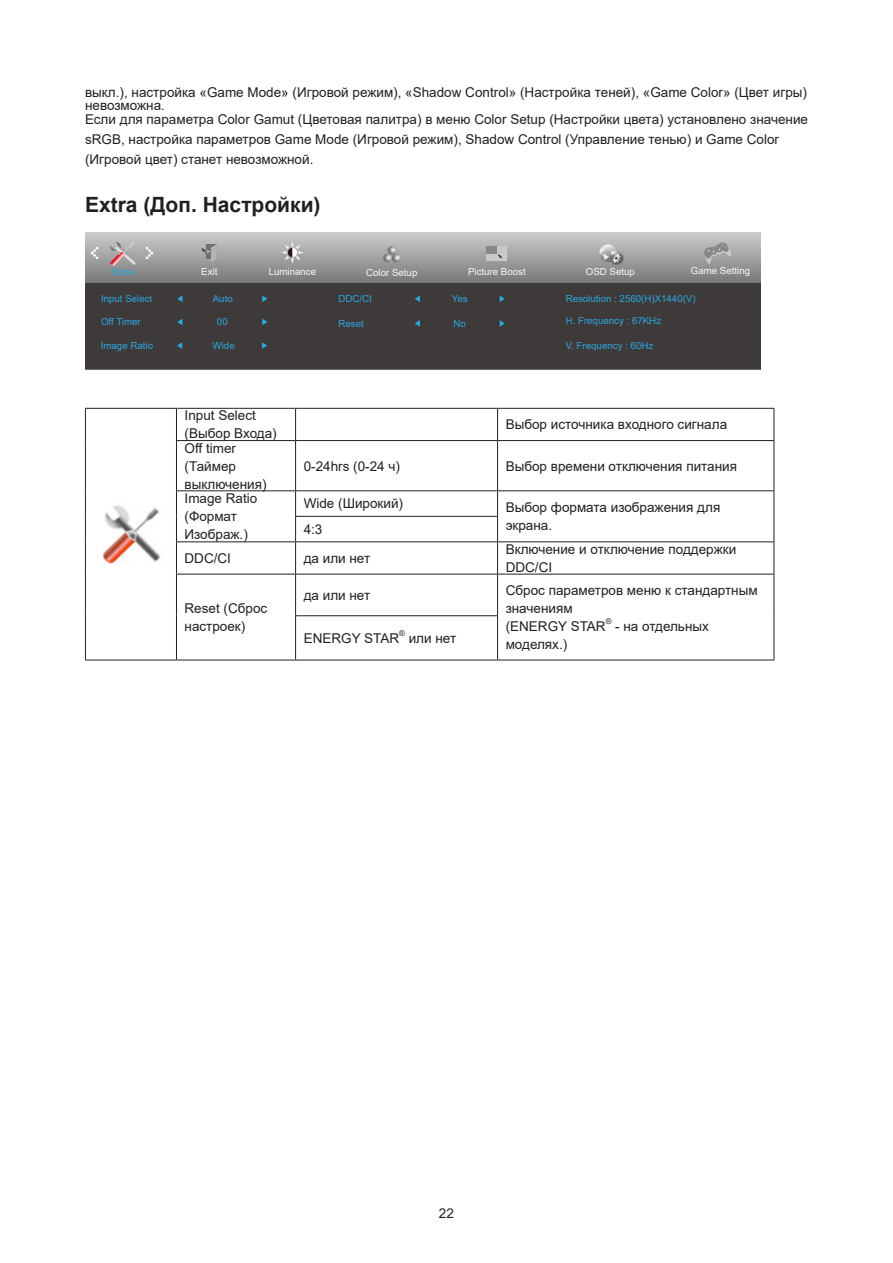
<style>
.page{position:relative;width:893px;height:1263px;background:#fff}
.page>*{position:absolute;margin:0;border:0;box-sizing:border-box;transform-origin:0 0}
.Heading_3{font:700 21px "Arial";color:#231f20}
.正文_text-1{font:13.5px/18px "Arial";color:#231f20}
.无间隔{font:13.5px/18px "Arial";color:#231f20}
.t1{font:9.75px "Arial";color:#2ca6e0}
.t2{font:9.75px "Arial";color:#f7f7f7}
.正文_text-1-2{font:7.8px "Arial";color:#231f20}
.无间隔-2{font:7.8px "Arial";color:#231f20}
</style>
<div class="page">
<svg style="left:85px;top:232px;width:675px;height:52px;background:#9f9fa0"></svg>
<div style="left:85px;top:284px;width:675px;height:85px;background:#3e3a39"></div>
<svg style="left:91px;top:247px;width:7px;height:12px"></svg>
<svg style="left:146px;top:247px;width:7px;height:12px"></svg>
<div style="left:486px;top:246px;width:21px;height:15px;background:#c8c9ca"></div>
<div style="left:486px;top:246px;width:11px;height:8px;background:#888"></div>
<svg style="left:497px;top:254px;width:5px;height:5px"></svg>
<img style="left:609px;top:250px;width:17px;height:18px">
<svg style="left:599px;top:244px;width:23px;height:19px"></svg>
<svg style="left:202px;top:244px;width:15px;height:19px"></svg>
<svg style="left:281px;top:241px;width:23px;height:23px"></svg>
<svg style="left:383px;top:246px;width:17px;height:16px"></svg>
<svg style="left:177px;top:319px;width:5px;height:6px"></svg>
<svg style="left:262px;top:319px;width:5px;height:6px"></svg>
<svg style="left:177px;top:296px;width:5px;height:6px"></svg>
<svg style="left:262px;top:295px;width:5px;height:7px"></svg>
<svg style="left:177px;top:342px;width:5px;height:7px"></svg>
<svg style="left:262px;top:342px;width:5px;height:7px"></svg>
<svg style="left:415px;top:320px;width:5px;height:7px"></svg>
<svg style="left:500px;top:320px;width:5px;height:7px"></svg>
<svg style="left:415px;top:295px;width:5px;height:7px"></svg>
<svg style="left:500px;top:295px;width:5px;height:7px"></svg>
<svg style="left:109px;top:241px;width:29px;height:25px"></svg>
<svg style="left:704px;top:242px;width:27px;height:22px"></svg>
<hr style="left:85px;top:408px;width:91px;height:1px;background:#231f20">
<hr style="left:85px;top:409px;width:1px;height:32px;background:#231f20">
<hr style="left:176px;top:408px;width:120px;height:1px;background:#231f20">
<hr style="left:176px;top:409px;width:1px;height:31px;background:#231f20">
<hr style="left:296px;top:408px;width:202px;height:1px;background:#231f20">
<hr style="left:295px;top:409px;width:1px;height:31px;background:#231f20">
<hr style="left:498px;top:408px;width:276px;height:1px;background:#231f20">
<hr style="left:497px;top:409px;width:1px;height:31px;background:#231f20">
<hr style="left:774px;top:409px;width:1px;height:31px;background:#231f20">
<hr style="left:85px;top:441px;width:1px;height:50px;background:#231f20">
<hr style="left:176px;top:440px;width:120px;height:1px;background:#231f20">
<hr style="left:176px;top:441px;width:1px;height:49px;background:#231f20">
<hr style="left:296px;top:440px;width:202px;height:1px;background:#231f20">
<hr style="left:295px;top:441px;width:1px;height:49px;background:#231f20">
<hr style="left:498px;top:440px;width:276px;height:1px;background:#231f20">
<hr style="left:497px;top:441px;width:1px;height:49px;background:#231f20">
<hr style="left:774px;top:441px;width:1px;height:49px;background:#231f20">
<hr style="left:176px;top:490px;width:120px;height:1px;background:#231f20">
<hr style="left:296px;top:490px;width:202px;height:1px;background:#231f20">
<hr style="left:498px;top:490px;width:276px;height:1px;background:#231f20">
<svg style="left:85px;top:491px;width:1px;height:51px"></svg>
<svg style="left:176px;top:491px;width:1px;height:50px"></svg>
<hr style="left:295px;top:516px;width:203px;height:1px;background:#231f20">
<svg style="left:295px;top:491px;width:1px;height:50px"></svg>
<svg style="left:497px;top:491px;width:1px;height:50px"></svg>
<svg style="left:774px;top:491px;width:1px;height:50px"></svg>
<hr style="left:85px;top:542px;width:1px;height:32px;background:#231f20">
<hr style="left:176px;top:541px;width:120px;height:1px;background:#231f20">
<hr style="left:176px;top:542px;width:1px;height:32px;background:#231f20">
<hr style="left:296px;top:541px;width:202px;height:1px;background:#231f20">
<hr style="left:295px;top:542px;width:1px;height:32px;background:#231f20">
<hr style="left:498px;top:541px;width:276px;height:1px;background:#231f20">
<hr style="left:497px;top:542px;width:1px;height:32px;background:#231f20">
<hr style="left:774px;top:542px;width:1px;height:32px;background:#231f20">
<hr style="left:85px;top:574px;width:1px;height:42px;background:#231f20">
<hr style="left:176px;top:574px;width:120px;height:1px;background:#231f20">
<hr style="left:176px;top:574px;width:1px;height:42px;background:#231f20">
<hr style="left:296px;top:574px;width:202px;height:1px;background:#231f20">
<hr style="left:295px;top:574px;width:1px;height:41px;background:#231f20">
<hr style="left:498px;top:574px;width:276px;height:1px;background:#231f20">
<hr style="left:497px;top:574px;width:1px;height:41px;background:#231f20">
<hr style="left:774px;top:574px;width:1px;height:42px;background:#231f20">
<hr style="left:85px;top:616px;width:1px;height:44px;background:#231f20">
<hr style="left:176px;top:616px;width:1px;height:44px;background:#231f20">
<hr style="left:295px;top:615px;width:203px;height:1px;background:#231f20">
<hr style="left:295px;top:616px;width:1px;height:44px;background:#231f20">
<hr style="left:497px;top:616px;width:1px;height:44px;background:#231f20">
<hr style="left:774px;top:616px;width:1px;height:44px;background:#231f20">
<hr style="left:85px;top:660px;width:91px;height:1px;background:#231f20">
<hr style="left:176px;top:660px;width:120px;height:1px;background:#231f20">
<hr style="left:296px;top:660px;width:202px;height:1px;background:#231f20">
<hr style="left:498px;top:660px;width:276px;height:1px;background:#231f20">
<img style="left:102px;top:505px;width:59px;height:59px">
<p class="正文_text-1" style="left:85px;top:85px;width:723px;line-height:13.5px">выкл.), настройка «Game Mode» (Игровой режим), «Shadow Control» (Настройка теней), «Game Color» (Цвет игры) невозможна.</p>
<p class="正文_text-1" style="left:85px;top:109px;width:724px;line-height:20.2px">Если для параметра Color Gamut (Цветовая палитра) в меню Color Setup (Настройки цвета) установлено значение sRGB, настройка параметров Game Mode (Игровой режим), Shadow Control (Управление тенью) и Game Color (Игровой цвет) станет невозможной.</p>
<p class="Heading_3" style="left:85px;top:190px;width:237px">Extra (Доп. Настройки)</p>
<p class="t1" style="left:112px;top:265px;width:24px">Extra</p>
<p class="t2" style="left:691px;top:264px;width:61px">Game Setting</p>
<p class="t2" style="left:201px;top:265px;width:18px">Exit</p>
<p class="t2" style="left:269px;top:265px;width:49px">Luminance</p>
<p class="t2" style="left:366px;top:266px;width:53px">Color Setup</p>
<p class="t2" style="left:468px;top:265px;width:59px">Picture Boost</p>
<p class="t2" style="left:586px;top:265px;width:51px">OSD Setup</p>
<p class="t1" style="left:101px;top:292px;width:53px">Input Select</p>
<p class="t1" style="left:213px;top:292px;width:21px">Auto</p>
<p class="t1" style="left:101px;top:339px;width:54px">Image Ratio</p>
<p class="t1" style="left:213px;top:339px;width:24px">Wide</p>
<p class="t1" style="left:101px;top:315px;width:41px">Off Timer</p>
<p class="t1" style="left:217px;top:315px;width:12px">00</p>
<p class="t1" style="left:338px;top:292px;width:35px">DDC/CI</p>
<p class="t1" style="left:452px;top:292px;width:17px">Yes</p>
<p class="t1" style="left:566px;top:292px;width:132px">Resolution : 2560(H)X1440(V)</p>
<p class="t1" style="left:566px;top:314px;width:97px">H. Frequency : 67KHz</p>
<p class="t1" style="left:566px;top:339px;width:89px">V. Frequency : 60Hz</p>
<p class="t1" style="left:338px;top:317px;width:27px">Reset</p>
<p class="t1" style="left:454px;top:317px;width:14px">No</p>
<p class="无间隔" style="left:185px;top:406px;width:94px">Input Select (Выбор Входа)</p>
<p class="正文_text-1" style="left:506px;top:415px;width:223px">Выбор источника входного сигнала</p>
<p class="无间隔" style="left:185px;top:439px;width:83px">Off timer (Таймер выключения)</p>
<p class="无间隔" style="left:304px;top:457px;width:98px">0-24hrs (0-24 ч)</p>
<p class="正文_text-1" style="left:506px;top:457px;width:233px">Выбор времени отключения питания</p>
<p class="无间隔" style="left:185px;top:489px;width:74px">Image Ratio (Формат<br>Изображ.)</p>
<p class="无间隔" style="left:304px;top:495px;width:101px">Wide (Широкий)</p>
<p class="正文_text-1" style="left:506px;top:498px;width:216px">Выбор формата изображения для экрана.</p>
<p class="无间隔" style="left:304px;top:520px;width:20px">4:3</p>
<p class="无间隔" style="left:185px;top:549px;width:48px">DDC/CI</p>
<p class="无间隔" style="left:304px;top:549px;width:68px">да или нет</p>
<p class="正文_text-1" style="left:506px;top:540px;width:232px">Включение и отключение поддержки<br>DDC/CI</p>
<p class="无间隔" style="left:185px;top:599px;width:84px">Reset (Сброс настроек)</p>
<p class="无间隔" style="left:304px;top:586px;width:68px">да или нет</p>
<p class="正文_text-1" style="left:506px;top:581px;width:254px">Сброс параметров меню к стандартным значениям</p>
<p class="正文_text-1" style="left:506px;top:617px;width:102px">(ENERGY STAR</p>
<p class="正文_text-1-2" style="left:606px;top:616px;width:7px">®</p>
<p class="正文_text-1" style="left:615px;top:617px;width:95px">- на отдельных</p>
<p class="无间隔" style="left:304px;top:629px;width:97px">ENERGY STAR</p>
<p class="无间隔-2" style="left:399px;top:628px;width:7px">®</p>
<p class="无间隔" style="left:409px;top:629px;width:49px">или нет</p>
<p class="正文_text-1" style="left:506px;top:635px;width:63px">моделях.)</p>
<p class="正文_text-1" style="left:439px;top:1204px;width:17px">22</p>
</div>
